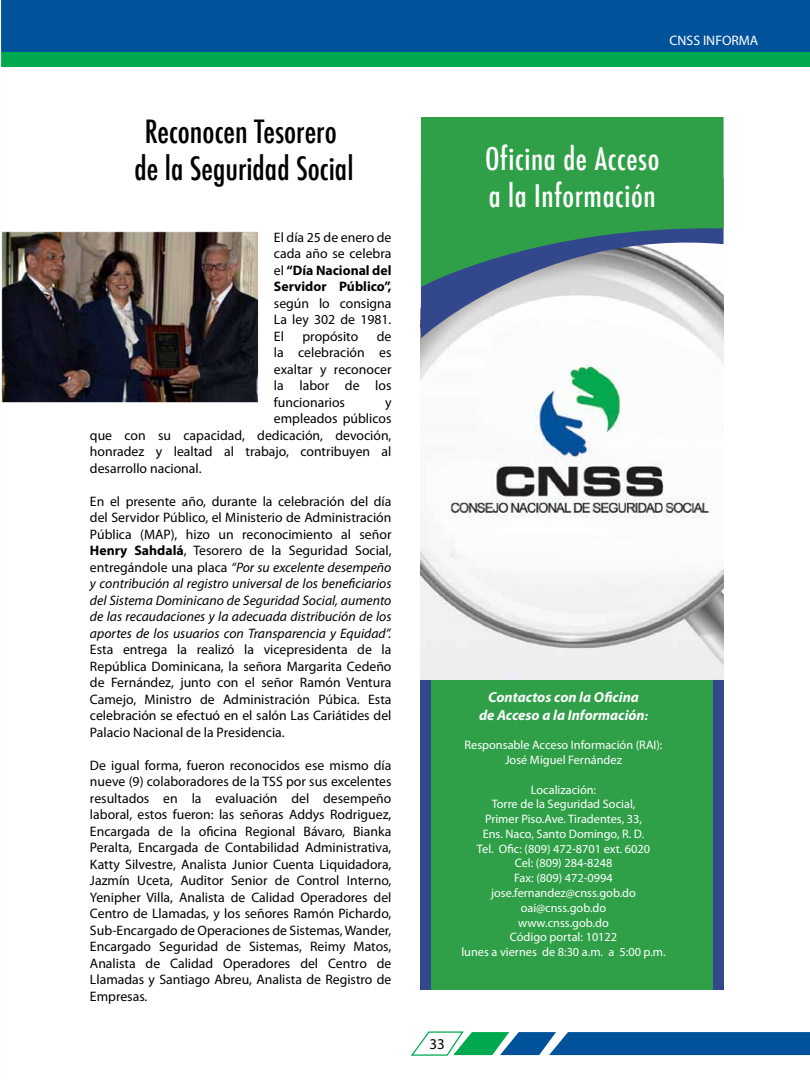
<style>
.page{position:relative;width:810px;height:1080px;background:#fff}
.page>*{position:absolute;margin:0;border:0;box-sizing:border-box;transform-origin:0 0}
.t1{font:500 condensed 31.25px/37.5px "Futura";color:#000;text-align:center}
.t2{font:500 condensed 30.38px/36.4px "Futura";letter-spacing:.02em;color:#fff}
.t3{font:15px "Myriad Pro";color:#000}
.t4{font:italic 700 14.5px/17.5px "Myriad Pro";color:#fff;text-align:center}
.t5{font:13.75px/16.5px "Myriad Pro";color:#000;text-align:justify}
.t6{font:italic 13.75px/16.5px "Myriad Pro";color:#000;text-align:justify}
.t7{font:13.75px "Myriad Pro";color:#fff}
.t8{font:12.25px/14.8px "Myriad Pro";color:#fff;text-align:center}
.s1{font-weight:700}
.s2{font-style:normal}
.s3{font-weight:700;font-style:normal}
.s4{font-size:12.25px}
</style>
<div class="page">
<div style="left:0;top:0;width:810px;height:53px;background:#00539b"></div>
<div style="left:0;top:53px;width:810px;height:14px;background:#00a94f"></div>
<svg style="left:411px;top:1031px;width:399px;height:25px"></svg>
<img style="left:3px;top:233px;width:254px;height:168px">
<div style="left:1px;top:231px;width:258px;height:172px;border:1px solid #fff"></div>
<img style="left:421px;top:338px;width:303px;height:343px">
<svg style="left:421px;top:287px;width:303px;height:51px"></svg>
<svg style="left:421px;top:117px;width:303px;height:170px;background:#449c60"></svg>
<div style="left:424px;top:681px;width:300px;height:309px;background:#2fa048"></div>
<div style="left:713px;top:681px;width:11px;height:309px;background:#33488c"></div>
<div style="left:421px;top:681px;width:10px;height:309px;background:#33488c"></div>
<svg style="left:0;top:0;width:1px;height:67px"></svg>
<h1 class="t1" style="left:134px;top:113px;width:221px">Reconocen Tesorero de la Seguridad Social</h1>
<p class="t5" style="left:274px;top:228px;width:119px">El día 25 de enero de cada año se celebra el <span class="s1">“Día Nacional del Servidor Público”,</span></p>
<p class="t5" style="left:274px;top:294px;width:119px">según lo consigna La ley 302 de 1981.<br>El</p>
<p class="t5" style="left:274px;top:327px;width:119px;text-indent:103px">de la celebración es exaltar y reconocer la labor de los funcionarios</p>
<p class="t5" style="left:303px;top:327px;width:57px">propósito</p>
<p class="t5" style="left:385px;top:393px;width:8px">y</p>
<p class="t5" style="left:274px;top:410px;width:119px">empleados públicos</p>
<p class="t5" style="left:90px;top:426px;width:303px">que con su capacidad, dedicación, devoción,</p>
<p class="t5" style="left:90px;top:443px;width:303px">honradez y lealtad al trabajo, contribuyen al</p>
<p class="t5" style="left:90px;top:459px;width:113px">desarrollo nacional.</p>
<p class="t6" style="left:90px;top:492px;width:303px"><span class="s2">En el presente año, durante la celebración del día del Servidor Público, el Ministerio de Administración Pública (MAP), hizo un reconocimiento al señor </span><span class="s3">Henry Sahdalá</span><span class="s2">, Tesorero de la Seguridad Social, entregándole una placa</span> “Por su excelente desempeño y contribución al registro universal de los beneficiarios del Sistema Dominicano de Seguridad Social, aumento de las recaudaciones y la adecuada distribución de los aportes de los usuarios con Transparencia y Equidad”.</p>
<p class="t5" style="left:90px;top:641px;width:303px">Esta entrega la realizó la vicepresidenta de la República Dominicana, la señora Margarita Cedeño de Fernández, junto con el señor Ramón Ventura Camejo, Ministro de Administración Púbica. Esta celebración se efectuó en el salón Las Cariátides del Palacio Nacional de la Presidencia.</p>
<p class="t5" style="left:90px;top:756px;width:303px">De igual forma, fueron reconocidos ese mismo día nueve (9) colaboradores de la TSS por sus excelentes resultados en la evaluación del desempeño laboral, estos fueron: las señoras Addys Rodriguez, Encargada de la oficina Regional Bávaro, Bianka Peralta, Encargada de Contabilidad Administrativa, Katty Silvestre, Analista Junior Cuenta Liquidadora, Jazmín Uceta, Auditor Senior de Control Interno, Yenipher Villa, Analista de Calidad Operadores del Centro de Llamadas, y los señores Ramón Pichardo, Sub-Encargado de Operaciones de Sistemas, Wander, Encargado Seguridad de Sistemas, Reimy Matos, Analista de Calidad Operadores del Centro de Llamadas y Santiago Abreu, Analista de Registro de Empresas.</p>
<p class="t7" style="left:670px;top:32px;width:90px">CNSS INFORMA</p>
<h2 class="t2" style="left:485px;top:141px;width:176px">Oficina de Acceso a la Información</h2>
<p class="t4" style="left:479px;top:688px;width:171px">Contactos con la Oficina de Acceso a la Información<span class="s4">:</span></p>
<p class="t8" style="left:465px;top:738px;width:199px">Responsable Acceso Información (RAI):<br>José Miguel Fernández</p>
<p class="t8" style="left:461px;top:782px;width:206px">Localización:<br>Torre de la Seguridad Social,<br>Primer Piso.Ave. Tiradentes, 33,<br>Ens. Naco, Santo Domingo, R. D.<br>Tel. Ofic: (809) 472-8701 ext. 6020<br>Cel: (809) 284-8248<br>Fax: (809) 472-0994 jose.fernandez@cnss.gob.do oai@cnss.gob.do<br>www.cnss.gob.do<br>Código portal: 10122<br>lunes a viernes de 8:30 a.m. a 5:00 p.m.</p>
<p class="t3" style="left:430px;top:1034px;width:17px">33</p>
</div>
